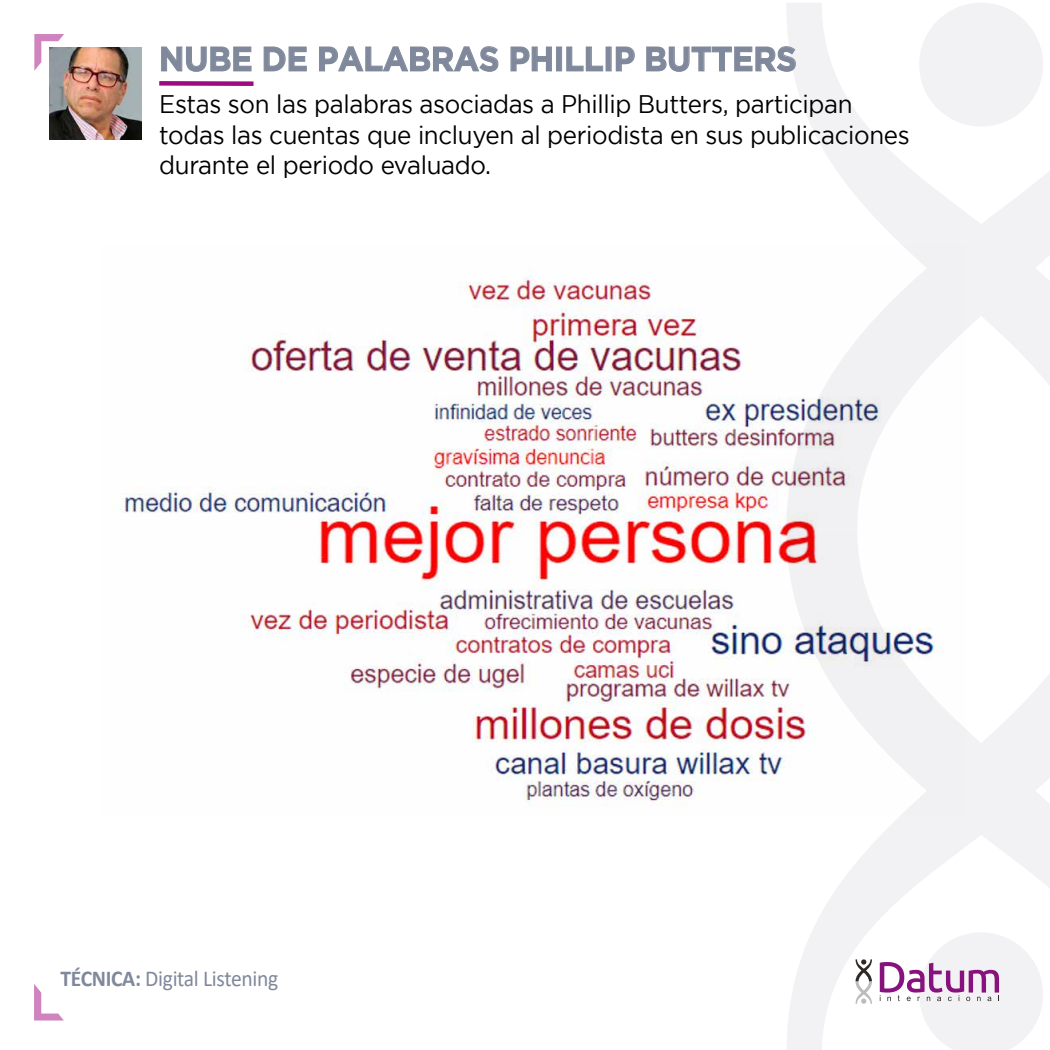
<style>
.page{position:relative;width:1050px;height:1050px;background:#fff}
.page>*{position:absolute;margin:0;border:0;box-sizing:border-box;transform-origin:0 0}
.t1{font:700 34.12px "Gotham";letter-spacing:-.015em;color:#80899c;scale:.95 1}
.t2{font:25.38px/30.4px "Gotham";letter-spacing:-.015em;color:#000;scale:.95 1}
.t3{font:22.75px "Calibri";letter-spacing:-.015em;color:#80889b;scale:.95 1}
.s1{font-weight:700}
</style>
<div class="page">
<svg style="left:787px;top:3px;width:263px;height:382px"></svg>
<div style="left:919px;top:3px;width:124px;height:124px;background:#f2f1f3;border-radius:50%"></div>
<svg style="left:787px;top:674px;width:263px;height:376px"></svg>
<svg style="left:159px;top:81px;width:95px;height:5px"></svg>
<svg style="left:34px;top:984px;width:30px;height:37px"></svg>
<svg style="left:34px;top:34px;width:30px;height:37px"></svg>
<img style="left:120px;top:244px;width:845px;height:571px">
<img style="left:49px;top:48px;width:92px;height:92px">
<svg style="left:856px;top:959px;width:16px;height:45px"></svg>
<svg style="left:880px;top:932px;width:163px;height:118px"></svg>
<svg style="left:161px;top:46px;width:91px;height:26px"></svg>
<svg style="left:263px;top:46px;width:44px;height:26px"></svg>
<svg style="left:319px;top:46px;width:180px;height:26px"></svg>
<svg style="left:510px;top:46px;width:42px;height:26px"></svg>
<div style="left:556px;top:47px;width:6px;height:24px;border:1px solid #80899c"></div>
<svg style="left:566px;top:46px;width:38px;height:26px"></svg>
<div style="left:606px;top:47px;width:6px;height:24px;border:1px solid #80899c"></div>
<svg style="left:615px;top:46px;width:20px;height:26px"></svg>
<svg style="left:646px;top:46px;width:150px;height:26px"></svg>
<h1 class="t1" style="left:159px;top:39px;width:673px">NUBE DE PALABRAS PHILLIP BUTTERS</h1>
<p class="t2" style="left:159px;top:89px;width:792px">Estas son las palabras asociadas a Phillip Butters, participan todas las cuentas que incluyen al periodista en sus publicaciones durante el periodo evaluado.</p>
<p class="t3" style="left:60px;top:963px;width:231px"><span class="s1">TÉCNICA:</span> Digital Listening</p>
</div>
